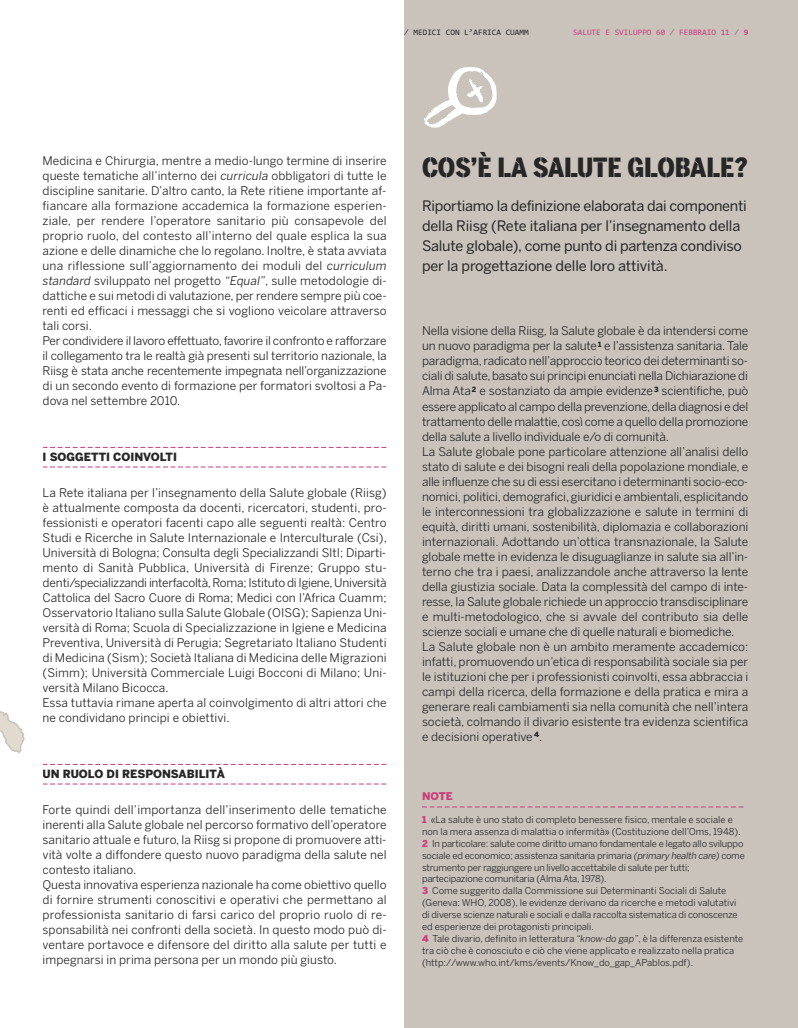
<style>
.page{position:relative;width:798px;height:1028px;background:#fff}
.page>*{position:absolute;margin:0;border:0;box-sizing:border-box;transform-origin:0 0}
.t1{font:26.25px "cuammstencil stencil";letter-spacing:-.005em;color:#272627}
.t2{font:14.38px/20px "Benton Sans";letter-spacing:-.015em;color:#272627}
.t3{font:11.88px/15px "Benton Sans";color:#272627}
.t4{font:900 11.25px "Benton Sans";color:#272627}
.t5{font:900 10.62px "Benton Sans";color:#c93e7a}
.t6{font:9.38px/11.9px "Benton Sans";letter-spacing:-.01em;color:#272627}
.t7{font:8.38px "Consolas";color:#c93e7a}
.t8{font:8.38px "Consolas";color:#272627}
.s1{font-weight:700}
.s2{font-style:italic}
.s3{font-weight:900;color:#c93e7a}
</style>
<div class="page">
<svg style="left:43px;top:764px;width:343px;height:1px"></svg>
<svg style="left:43px;top:783px;width:343px;height:1px"></svg>
<svg style="left:43px;top:447px;width:343px;height:1px"></svg>
<svg style="left:43px;top:467px;width:343px;height:1px"></svg>
<div style="left:404px;top:0;width:393px;height:1028px;background:#c9c3bc"></div>
<svg style="left:424px;top:67px;width:72px;height:61px"></svg>
<svg style="left:0;top:711px;width:25px;height:43px"></svg>
<svg style="left:422px;top:806px;width:321px;height:1px"></svg>
<p class="t8" style="left:404px;top:28px;width:126px">⁄ MEDICI CON L’AFRICA CUAMM</p>
<p class="t7" style="left:573px;top:28px;width:176px">SALUTE E SVILUPPO 60 ⁄ FEBBRAIO 11 ⁄ <span class="s1">9</span></p>
<p class="t3" style="left:43px;top:154px;width:345px">Medicina e Chirurgia, mentre a medio-lungo termine di inserire queste tematiche all’interno dei <span class="s2">curricula</span> obbligatori di tutte le discipline sanitarie. D’altro canto, la Rete ritiene importante af&shy;fiancare alla formazione accademica la formazione esperien&shy;ziale, per rendere l’operatore sanitario più consapevole del proprio ruolo, del contesto all’interno del quale esplica la sua azione e delle dinamiche che lo regolano. Inoltre, è stata avviata una riflessione sull’aggiornamento dei moduli del <span class="s2">curriculum standard</span> sviluppato nel progetto <span class="s2">“Equal”</span>, sulle metodologie di&shy;dattiche e sui metodi di valutazione, per rendere sempre più coe&shy;renti ed efficaci i messaggi che si vogliono veicolare attraverso tali corsi.<br>Per condividere il lavoro effettuato,favorire il confronto e rafforzare il collegamento tra le realtà già presenti sul territorio nazionale, la Riisg è stata anche recentemente impegnata nell’organizzazione di un secondo evento di formazione per formatori svoltosi a Pa&shy;dova nel settembre 2010.</p>
<p class="t4" style="left:43px;top:450px;width:136px">I SOGGETTI COINVOLTI</p>
<p class="t3" style="left:43px;top:486px;width:346px">La Rete italiana per l’insegnamento della Salute globale (Riisg) è attualmente composta da docenti, ricercatori, studenti, pro&shy;fessionisti e operatori facenti capo alle seguenti realtà: Centro Studi e Ricerche in Salute Internazionale e Interculturale (Csi), Università di Bologna; Consulta degli Specializzandi SItI; Diparti&shy;mento di Sanità Pubblica, Università di Firenze; Gruppo stu&shy;denti/specializzandi interfacoltà,Roma; Istituto di Igiene,Università Cattolica del Sacro Cuore di Roma; Medici con l’Africa Cuamm; Osservatorio Italiano sulla Salute Globale (OISG); Sapienza Uni&shy;versità di Roma; Scuola di Specializzazione in Igiene e Medicina Preventiva, Università di Perugia; Segretariato Italiano Studenti di Medicina (Sism); Società Italiana di Medicina delle Migrazioni (Simm); Università Commerciale Luigi Bocconi di Milano; Uni&shy;versità Milano Bicocca.<br>Essa tuttavia rimane aperta al coinvolgimento di altri attori che ne condividano principi e obiettivi.</p>
<p class="t4" style="left:43px;top:767px;width:184px">UN RUOLO DI RESPONSABILITÀ</p>
<p class="t3" style="left:43px;top:802px;width:345px">Forte quindi dell’importanza dell’inserimento delle tematiche inerenti alla Salute globale nel percorso formativo dell’operatore sanitario attuale e futuro, la Riisg si propone di promuovere atti&shy;vità volte a diffondere questo nuovo paradigma della salute nel contesto italiano.<br>Questa innovativa esperienza nazionale ha come obiettivo quello di fornire strumenti conoscitivi e operativi che permettano al professionista sanitario di farsi carico del proprio ruolo di re&shy;sponsabilità nei confronti della società. In questo modo può di&shy;ventare portavoce e difensore del diritto alla salute per tutti e impegnarsi in prima persona per un mondo più giusto.</p>
<h1 class="t1" style="left:422px;top:152px;width:327px">COS’È LA SALUTE GLOBALE?</h1>
<p class="t2" style="left:422px;top:195px;width:326px">Riportiamo la definizione elaborata dai componenti della Riisg (Rete italiana per l’insegnamento della Salute globale), come punto di partenza condiviso per la progettazione delle loro attività.</p>
<p class="t3" style="left:422px;top:324px;width:328px">Nella visione della Riisg, la Salute globale è da intendersi come un nuovo paradigma per la salute <sup>1</sup> e l’assistenza sanitaria. Tale paradigma,radicato nell’approccio teorico dei determinanti so&shy;ciali di salute,basato sui principi enunciati nella Dichiarazione di Alma Ata <sup>2</sup> e sostanziato da ampie evidenze <sup>3</sup> scientifiche, può essere applicato al campo della prevenzione,della diagnosi e del trattamento delle malattie,così come a quello della promozione della salute a livello individuale e/o di comunità.<br>La Salute globale pone particolare attenzione all’analisi dello stato di salute e dei bisogni reali della popolazione mondiale, e alle influenze che su di essi esercitano i determinanti socio-eco&shy;nomici, politici,demografici,giuridici e ambientali, esplicitando le interconnessioni tra globalizzazione e salute in termini di equità, diritti umani, sostenibilità, diplomazia e collaborazioni internazionali. Adottando un’ottica transnazionale, la Salute globale mette in evidenza le disuguaglianze in salute sia all’in&shy;terno che tra i paesi, analizzandole anche attraverso la lente della giustizia sociale. Data la complessità del campo di inte&shy;resse, la Salute globale richiede un approccio transdisciplinare e multi-metodologico, che si avvale del contributo sia delle scienze sociali e umane che di quelle naturali e biomediche.<br>La Salute globale non è un ambito meramente accademico: infatti, promuovendo un’etica di responsabilità sociale sia per le istituzioni che per i professionisti coinvolti, essa abbraccia i campi della ricerca, della formazione e della pratica e mira a generare reali cambiamenti sia nella comunità che nell’intera società, colmando il divario esistente tra evidenza scientifica e decisioni operative <sup>4</sup>.</p>
<p class="t5" style="left:422px;top:790px;width:32px">NOTE</p>
<p class="t6" style="left:422px;top:814px;width:324px"><span class="s3">1</span> «La salute è uno stato di completo benessere fisico, mentale e sociale e non la mera assenza di malattia o infermità» (Costituzione dell’Oms, 1948).<br><span class="s3">2</span> In particolare: salute come diritto umano fondamentale e legato allo sviluppo sociale ed economico; assistenza sanitaria primaria <span class="s2">(primary health care)</span> come strumento per raggiungere un livello accettabile di salute per tutti; partecipazione comunitaria (Alma Ata, 1978).<br><span class="s3">3</span> Come suggerito dalla Commissione sui Determinanti Sociali di Salute (Geneva: WHO, 2008), le evidenze derivano da ricerche e metodi valutativi di diverse scienze naturali e sociali e dalla raccolta sistematica di conoscenze ed esperienze dei protagonisti principali.<br><span class="s3">4</span> Tale divario, definito in letteratura <span class="s2">“know-do gap”</span>, è la differenza esistente tra ciò che è conosciuto e ciò che viene applicato e realizzato nella pratica (http://www.who.int/kms/events/Know_do_gap_APablos.pdf).</p>
</div>
